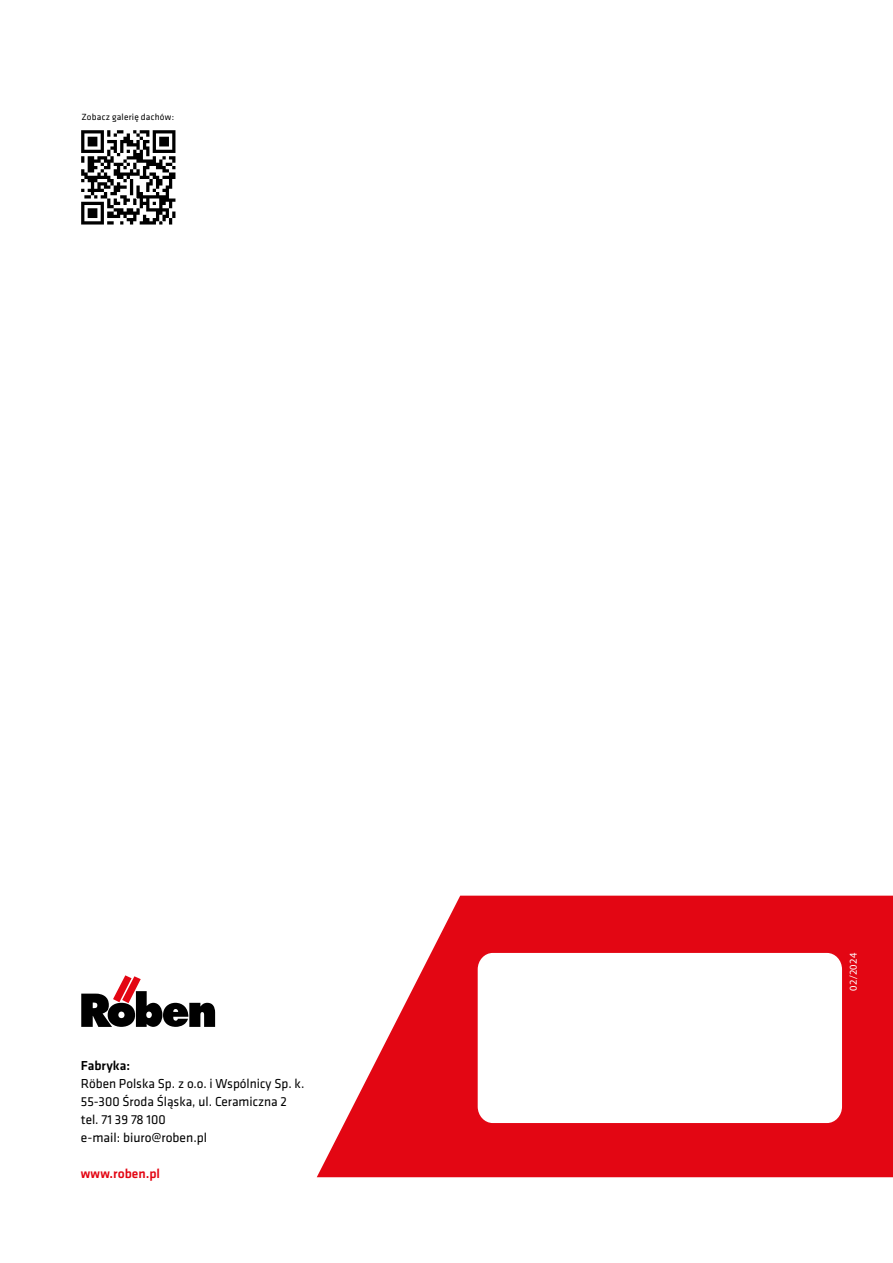
<style>
.page{position:relative;width:893px;height:1263px;background:#fff}
.page>*{position:absolute;margin:0;border:0;box-sizing:border-box;transform-origin:0 0}
.t1{font:13.5px/18px "Klavika Basic";color:#000}
.t2{font:500 13.5px "Klavika Basic";color:#e30613}
.t3{font:500 13.5px "Klavika Basic";color:#000}
.t4{font:10.5px "Myriad Pro";letter-spacing:.03em;color:#fff}
.t5{font:9.3px "Klavika Basic";letter-spacing:.025em;color:#000}
</style>
<div class="page">
<svg style="left:317px;top:896px;width:576px;height:281px;fill:#e30613"></svg>
<div style="left:478px;top:953px;width:364px;height:170px;background:#fff;border-radius:16px"></div>
<svg style="left:81px;top:130px;width:94px;height:95px"></svg>
<svg style="left:81px;top:975px;width:134px;height:52px"></svg>
<p class="t5" style="left:81px;top:111px;width:94px">Zobacz galerię dachów:</p>
<p class="t3" style="left:81px;top:1056px;width:51px">Fabryka:</p>
<p class="t1" style="left:81px;top:1074px;width:225px">Röben Polska Sp. z o.o. i Wspólnicy Sp. k.<br>55-300 Środa Śląska, ul. Ceramiczna 2 tel. 71 39 78 100<br>e-mail: biuro@roben.pl</p>
<p class="t2" style="left:81px;top:1164px;width:81px">www.roben.pl</p>
<p class="t4" style="left:847px;top:991px;width:39px;rotate:-90deg">02/2024</p>
</div>
